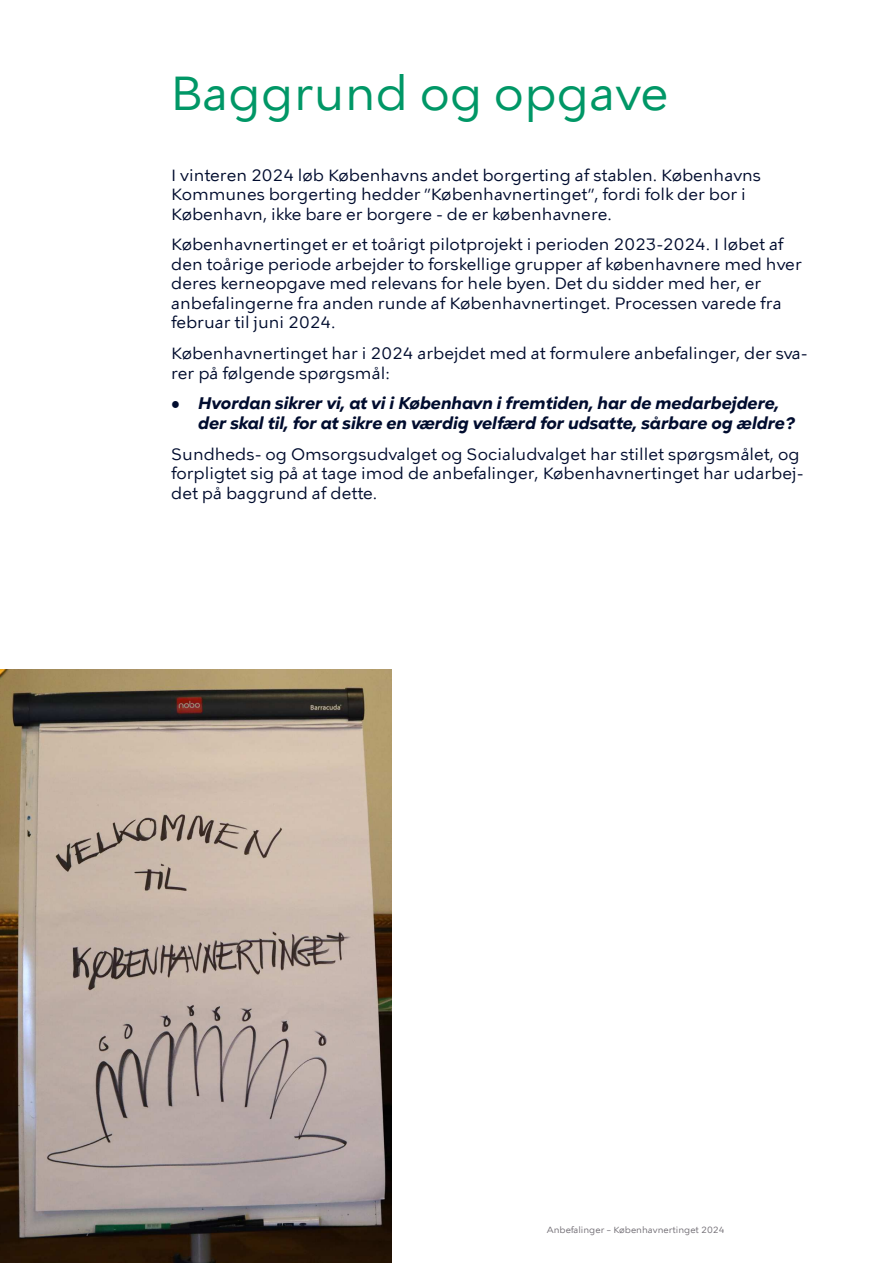
<style>
.page{position:relative;width:893px;height:1263px;background:#fff}
.page>*{position:absolute;margin:0;border:0;box-sizing:border-box;transform-origin:0 0}
.t1{font:48px "KBH Tekst";color:#009766}
.t2{font:16.5px/19.5px "KBH Tekst";color:#000c2e}
.t3{font:italic 700 16.5px/19.5px "KBH Tekst";color:#000c2e}
.t4{font:9px "KBH Tekst";color:#726e75}
</style>
<div class="page">
<img style="left:0;top:670px;width:391px;height:593px">
<h1 class="t1" style="left:170px;top:68px;width:500px">Baggrund og opgave</h1>
<p class="t2" style="left:171px;top:166px;width:591px">I vinteren 2024 løb Københavns andet borgerting af stablen. Københavns<br>Kommunes borgerting hedder ”Københavnertinget”, fordi folk der bor i<br>København, ikke bare er borgere - de er københavnere.</p>
<p class="t2" style="left:171px;top:236px;width:632px">Københavnertinget er et toårigt pilotprojekt i perioden 2023-2024. I løbet af den toårige periode arbejder to forskellige grupper af københavnere med hver deres kerneopgave med relevans for hele byen. Det du sidder med her, er anbefalingerne fra anden runde af Københavnertinget. Processen varede fra februar til juni 2024.</p>
<p class="t2" style="left:171px;top:344px;width:638px">Københavnertinget har i 2024 arbejdet med at formulere anbefalinger, der sva&shy;rer på følgende spørgsmål:</p>
<p class="t3" style="left:198px;top:396px;width:598px;text-indent:-27px">• Hvordan sikrer vi, at vi i København i fremtiden, har de medarbejdere, der skal til, for at sikre en værdig velfærd for udsatte, sårbare og ældre?</p>
<p class="t2" style="left:171px;top:445px;width:634px">Sundheds- og Omsorgsudvalget og Socialudvalget har stillet spørgsmålet, og forpligtet sig på at tage imod de anbefalinger, Københavnertinget har udarbej&shy;det på baggrund af dette.</p>
<p class="t4" style="left:85px;top:1228px;width:7px">7</p>
<p class="t4" style="left:547px;top:1225px;width:179px">Anbefalinger – Københavnertinget 2024</p>
</div>
